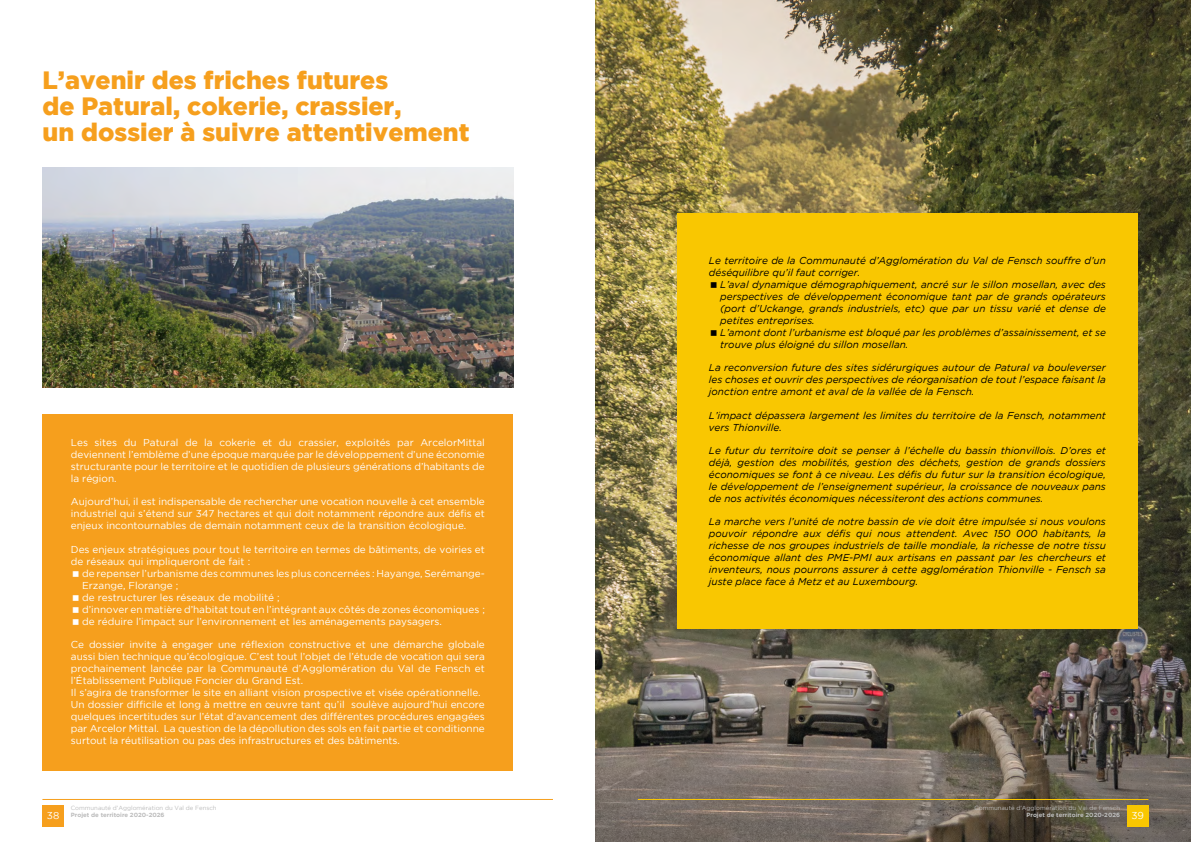
<style>
.page{position:relative;width:1191px;height:842px;background:#fff}
.page>*{position:absolute;margin:0;border:0;box-sizing:border-box;transform-origin:0 0}
.t1{font:900 25px/26px "Gotham";color:#f69f1d}
.t2{font:10px/12px "Gotham";color:#fff}
.t3{font:italic 10px/12px "Gotham";color:#000}
.t4{font:6px "Gotham";color:#bcbcbc}
.t5{font:700 6px "Gotham";color:#bcbcbc}
</style>
<div class="page">
<img style="left:595px;top:0;width:596px;height:842px">
<div style="left:677px;top:213px;width:460px;height:416px;background:#f9c701"></div>
<div style="left:42px;top:414px;width:471px;height:357px;background:#f69f1d"></div>
<img style="left:42px;top:168px;width:471px;height:220px">
<hr style="left:638px;top:799px;width:510px;height:1px;background:#f9c701">
<div style="left:1127px;top:805px;width:21px;height:21px;background:#f9c701"></div>
<hr style="left:42px;top:799px;width:511px;height:1px;background:#f69f1d">
<div style="left:43px;top:805px;width:21px;height:21px;background:#f69f1d"></div>
<h1 class="t1" style="left:43px;top:67px;width:428px">L’avenir des friches futures<br>de Patural, cokerie, crassier,<br>un dossier à suivre attentivement</h1>
<p class="t2" style="left:71px;top:436px;width:415px;text-align:justify">Les sites du Patural de la cokerie et du crassier, exploités par ArcelorMittal deviennent l’emblème d’une époque marquée par le développement d’une économie structurante pour le territoire et le quotidien de plusieurs générations d’habitants de la région.</p>
<p class="t2" style="left:71px;top:495px;width:415px;text-align:justify">Aujourd’hui, il est indispensable de rechercher une vocation nouvelle à cet ensemble industriel qui s’étend sur 347 hectares et qui doit notamment répondre aux défis et enjeux incontournables de demain notamment ceux de la transition écologique.</p>
<p class="t2" style="left:71px;top:543px;width:415px">Des enjeux stratégiques pour tout le territoire en termes de bâtiments, de voiries et de réseaux qui impliqueront de fait :</p>
<p class="t2" style="left:82px;top:567px;width:404px">de repenser l’urbanisme des communes les plus concernées : Hayange, Serémange-Erzange, Florange ;<br>de restructurer les réseaux de mobilité ;<br>d’innover en matière d’habitat tout en l’intégrant aux côtés de zones économiques ; de réduire l’impact sur l’environnement et les aménagements paysagers.</p>
<p class="t2" style="left:71px;top:638px;width:415px">Ce dossier invite à engager une réflexion constructive et une démarche globale aussi bien technique qu’écologique. C’est tout l’objet de l’étude de vocation qui sera prochainement lancée par la Communauté d’Agglomération du Val de Fensch et l’Établissement Publique Foncier du Grand Est.<br>Il s’agira de transformer le site en alliant vision prospective et visée opérationnelle.<br>Un dossier difficile et long à mettre en œuvre tant qu’il soulève aujourd’hui encore quelques incertitudes sur l’état d’avancement des différentes procédures engagées par Arcelor Mittal. La question de la dépollution des sols en fait partie et conditionne surtout la réutilisation ou pas des infrastructures et des bâtiments.</p>
<p class="t3" style="left:709px;top:254px;width:398px">Le territoire de la Communauté d’Agglomération du Val de Fensch souffre d’un déséquilibre qu’il faut corriger.</p>
<p class="t3" style="left:720px;top:278px;width:387px">L’aval dynamique démographiquement, ancré sur le sillon mosellan, avec des perspectives de développement économique tant par de grands opérateurs (port d’Uckange, grands industriels, etc) que par un tissu varié et dense de petites entreprises.<br>L’amont dont l’urbanisme est bloqué par les problèmes d’assainissement, et se trouve plus éloigné du sillon mosellan.</p>
<p class="t3" style="left:709px;top:362px;width:398px;text-align:justify">La reconversion future des sites sidérurgiques autour de Patural va bouleverser les choses et ouvrir des perspectives de réorganisation de tout l’espace faisant la jonction entre amont et aval de la vallée de la Fensch.</p>
<p class="t3" style="left:709px;top:409px;width:398px">L’impact dépassera largement les limites du territoire de la Fensch, notamment vers Thionville.</p>
<p class="t3" style="left:709px;top:444px;width:398px;text-align:justify">Le futur du territoire doit se penser à l’échelle du bassin thionvillois. D’ores et déjà, gestion des mobilités, gestion des déchets, gestion de grands dossiers économiques se font à ce niveau. Les défis du futur sur la transition écologique, le développement de l’enseignement supérieur, la croissance de nouveaux pans de nos activités économiques nécessiteront des actions communes.</p>
<p class="t3" style="left:709px;top:516px;width:398px;text-align:justify">La marche vers l’unité de notre bassin de vie doit être impulsée si nous voulons pouvoir répondre aux défis qui nous attendent. Avec 150 000 habitants, la richesse de nos groupes industriels de taille mondiale, la richesse de notre tissu économique allant des PME-PMI aux artisans en passant par les chercheurs et inventeurs, nous pourrons assurer à cette agglomération Thionville - Fensch sa juste place face à Metz et au Luxembourg.</p>
<p class="t4" style="left:71px;top:804px;width:147px">Communauté d’Agglomération du Val de Fensch</p>
<p class="t5" style="left:71px;top:811px;width:95px">Projet de territoire 2020-2026</p>
<p class="t4" style="left:974px;top:804px;width:147px">Communauté d’Agglomération du Val de Fensch</p>
<p class="t2" style="left:47px;top:810px;width:14px">38</p>
<p class="t5" style="left:1026px;top:811px;width:95px">Projet de territoire 2020-2026</p>
<p class="t2" style="left:1131px;top:810px;width:14px">39</p>
</div>
